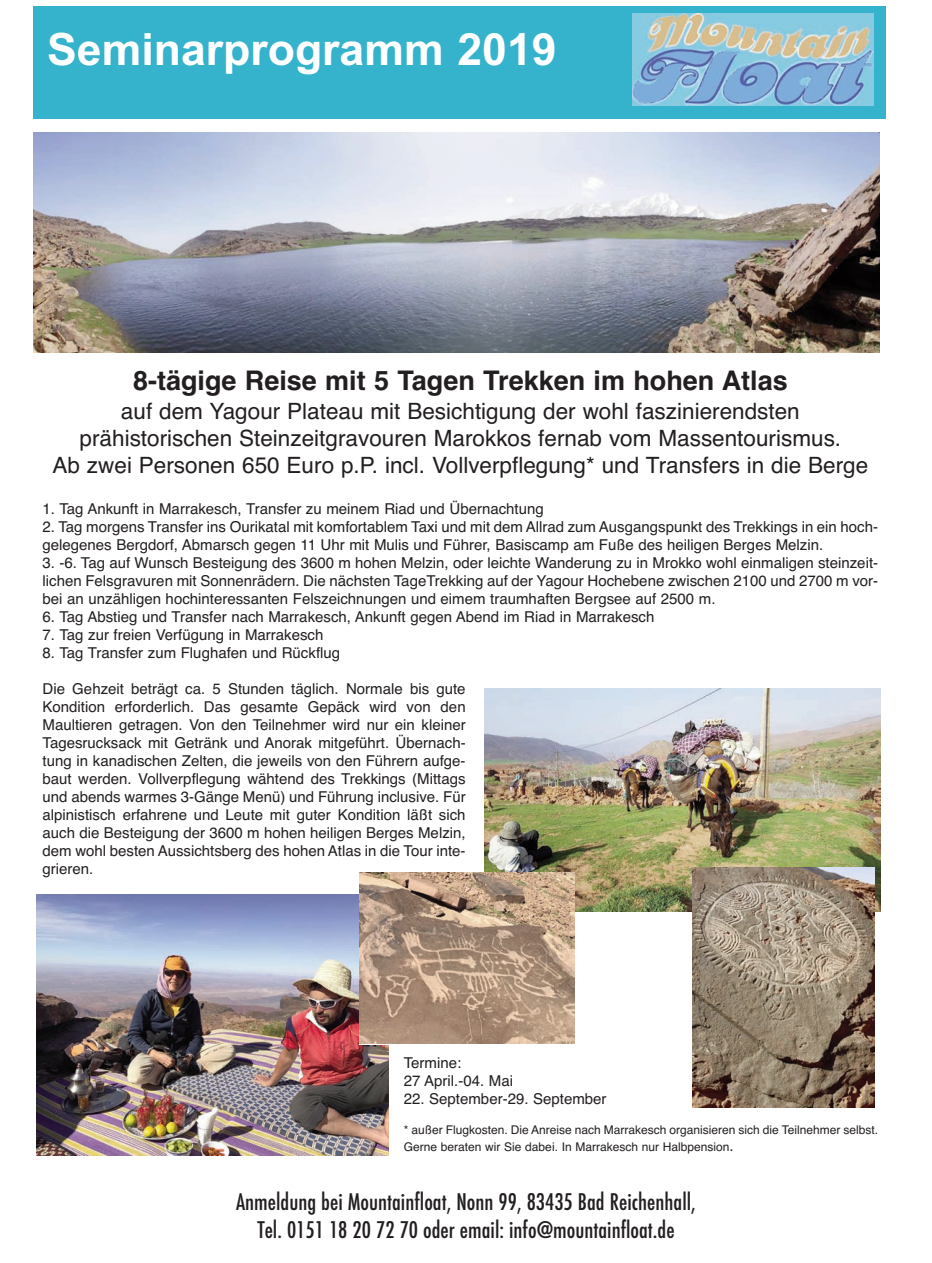
<style>
.page{position:relative;width:932px;height:1263px;background:#fff}
.page>*{position:absolute;margin:0;border:0;box-sizing:border-box;transform-origin:0 0}
.t1{font:700 44.55px "Arial";color:#fff}
.t2{font:700 27px "Helvetica";color:#231f20}
.t3{font:22.5px/27px "Helvetica";color:#231f20;text-align:center}
.t4{font:500 condensed 22.35px/27.9px "Futura";color:#231f20;text-align:center}
.t5{font:15px/18px "Helvetica";color:#231f20}
.t6{font:12px/16.6px "Helvetica";color:#231f20}
.s1{font-size:15px}
</style>
<div class="page">
<div style="left:33px;top:7px;width:852px;height:112px;background:#35b3cc"></div>
<img style="left:632px;top:13px;width:241px;height:92px">
<img style="left:33px;top:133px;width:846px;height:219px">
<img style="left:484px;top:689px;width:396px;height:223px">
<img style="left:37px;top:894px;width:351px;height:261px">
<img style="left:359px;top:873px;width:215px;height:171px">
<img style="left:692px;top:867px;width:182px;height:241px">
<h1 class="t1" style="left:47px;top:24px;width:510px">Seminarprogramm 2019</h1>
<h2 class="t2" style="left:133px;top:365px;width:656px">8-tägige Reise mit 5 Tagen Trekken im hohen Atlas</h2>
<h3 class="t3" style="left:53px;top:398px;width:817px">auf dem Yagour Plateau mit Besichtigung der wohl faszinierendsten prähistorischen Steinzeitgravouren Marokkos fernab vom Massentourismus.<br>Ab zwei Personen 650 Euro p.P. incl. Vollverpflegung* und Transfers in die Berge</h3>
<p class="t5" style="left:43px;top:500px;width:502px">1. Tag Ankunft in Marrakesch, Transfer zu meinem Riad und Übernachtung</p>
<p class="t5" style="left:43px;top:518px;width:836px">2. Tag morgens Transfer ins Ourikatal mit komfortablem Taxi und mit dem Allrad zum Ausgangspunkt des Trekkings in ein hoch&shy;gelegenes Bergdorf, Abmarsch gegen 11 Uhr mit Mulis und Führer, Basiscamp am Fuße des heiligen Berges Melzin.</p>
<p class="t5" style="left:43px;top:554px;width:836px;text-align:justify">3. -6. Tag auf Wunsch Besteigung des 3600 m hohen Melzin, oder leichte Wanderung zu in Mrokko wohl einmaligen steinzeit&shy;lichen Felsgravuren mit Sonnenrädern. Die nächsten TageTrekking auf der Yagour Hochebene zwischen 2100 und 2700 m vor&shy;bei an unzähligen hochinteressanten Felszeich nungen und eimem traumhaften Bergsee auf 2500 m.</p>
<p class="t5" style="left:43px;top:608px;width:613px">6. Tag Abstieg und Transfer nach Marrakesch, Ankunft gegen Abend im Riad in Marrakesch</p>
<p class="t5" style="left:43px;top:626px;width:282px">7. Tag zur freien Verfügung in Marrakesch</p>
<p class="t5" style="left:43px;top:644px;width:299px">8. Tag Transfer zum Flughafen und Rückflug</p>
<p class="t5" style="left:43px;top:680px;width:424px;text-align:justify">Die Gehzeit beträgt ca. 5 Stunden täglich. Normale bis gute Kondition erforderlich. Das gesamte Gepäck wird von den Maultieren getragen. Von den Teilnehmer wird nur ein kleiner Tagesrucksack mit Getränk und Anorak mitgeführt. Übernach&shy;tung in kanadischen Zelten, die jeweils von den Führern aufge&shy;baut werden. Vollverpflegung wähtend des Trekkings (Mittags und abends warmes 3-Gänge Menü) und Führung inclusive. Für alpinistisch erfahrene und Leute mit guter Kondition läßt sich auch die Besteigung der 3600 m hohen heiligen Berges Melzin, dem wohl besten Aussichtsberg des hohen Atlas in die Tour inte&shy;grieren.</p>
<p class="t5" style="left:403px;top:1053px;width:111px">Termine:<br>27 April.-04. Mai</p>
<p class="t5" style="left:403px;top:1089px;width:204px">22. September-29. September</p>
<p class="t6" style="left:403px;top:1121px;width:475px">* außer Flugkosten. Die Anreise nach Mar ra kesch organisieren sich die Teilnehmer selbst.<br>Gerne beraten wir Sie dabei. In Marrakesch nur Halbpension<span class="s1">.</span></p>
<h3 class="t4" style="left:236px;top:1188px;width:461px">Anmeldung bei Mountainfloat, Nonn 99, 83435 Bad Reichenhall,<br>Tel. 0151 18 20 72 70 oder email: info@mountainfloat.de</h3>
</div>
